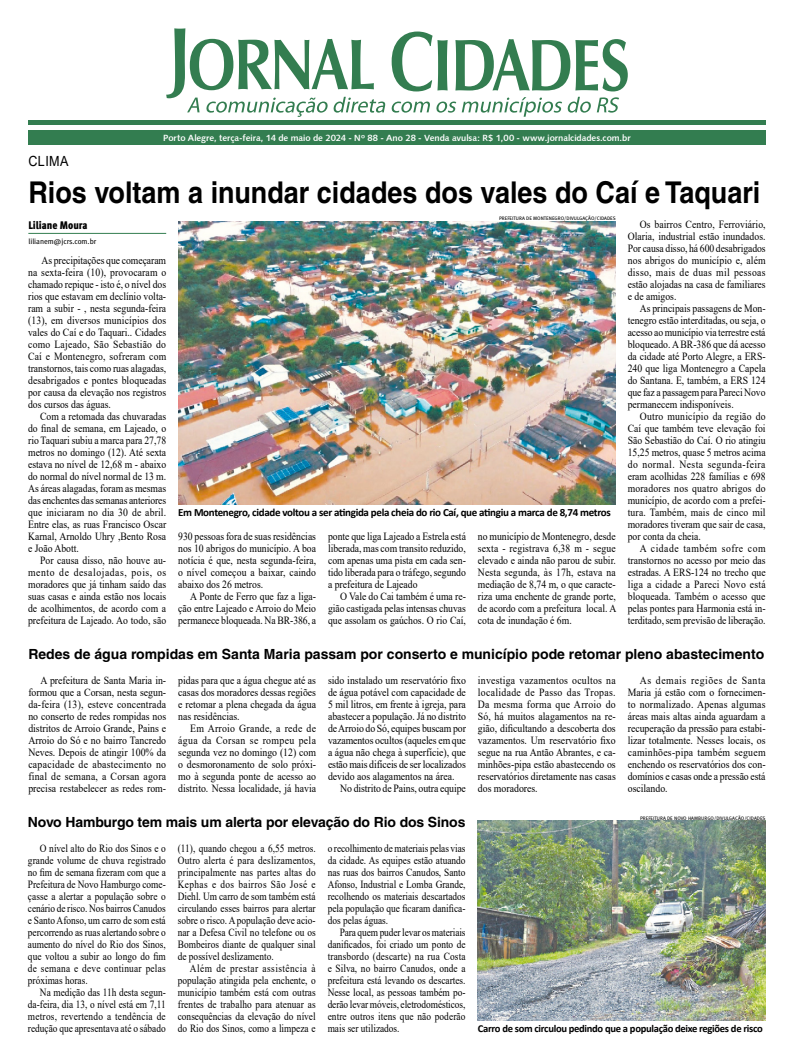
<style>
.page{position:relative;width:794px;height:1063px;background:#fff}
.page>*{position:absolute;margin:0;border:0;box-sizing:border-box;transform-origin:0 0}
.tit_ABRE{font:700 30px "Helvetica";color:#000;scale:.9 1}
.tit_secundário{font:700 14px "Helvetica";color:#000}
.cartola{font:14px "Arial";letter-spacing:.035em;color:#000;scale:.9 1}
.texto_CIDADES{font:11px/12px "Times New Roman";color:#000;text-align:justify;scale:.88 1}
.texto_CIDADES-2{font:11px/12px "Times New Roman";color:#000;text-align:justify;scale:.85 1}
.texto_CIDADES-3{font:11px/12px "Times New Roman";color:#000;text-align:justify;scale:.89 1}
.Legenda{font:700 11px "Calibri";letter-spacing:-.03em;color:#000}
.Assinatura{font:11px "Meta Cond Black LF";color:#000}
.Legenda-2{font:700 10.6px "Calibri";letter-spacing:-.03em;color:#000}
.t1{font:9px "Humanist 531 BT Bold A";letter-spacing:-.005em;color:#fff}
.E-mail{font:7.7px "Meta Cond Book LF";color:#000;scale:1.11 1}
.Crédito{font:5px "Meta Book Caps";color:#000}
</style>
<div class="page">
<div style="left:28px;top:130px;width:737px;height:14px;background:#337d50"></div>
<hr style="left:28px;top:120px;width:737px;height:4px;background:#337d50">
<svg style="left:455px;top:39px;width:173px;height:52px"></svg>
<svg style="left:392px;top:32px;width:55px;height:59px"></svg>
<svg style="left:166px;top:28px;width:219px;height:89px"></svg>
<svg style="left:391px;top:102px;width:39px;height:11px"></svg>
<svg style="left:436px;top:102px;width:20px;height:11px"></svg>
<svg style="left:462px;top:97px;width:129px;height:20px"></svg>
<svg style="left:597px;top:97px;width:22px;height:16px"></svg>
<img style="left:478px;top:821px;width:287px;height:199px">
<img style="left:178px;top:221px;width:438px;height:283px">
<hr style="left:28px;top:233px;width:138px;height:1px;background:#337d50">
<p class="t1" style="left:163px;top:132px;width:469px">Porto Alegre, terça-feira, 14 de maio de 2024 - Nº 88 - Ano 28 - Venda avulsa: R$ 1,00 - www.jornalcidades.com.br</p>
<p class="cartola" style="left:28px;top:152px;width:46px">CLIMA</p>
<p class="tit_ABRE" style="left:28px;top:175px;width:815px">Rios voltam a inundar cidades dos vales do Caí e Taquari</p>
<p class="Assinatura" style="left:28px;top:218px;width:61px">Liliane Moura</p>
<p class="E-mail" style="left:28px;top:237px;width:63px">lilianem@jcrs.com.br</p>
<p class="texto_CIDADES" style="left:28px;top:254px;width:158px;text-indent:13px">As precipitações que começaram na sexta-feira (10), provocaram o chamado repique - isto é, o nível dos rios que estavam em declínio volta&shy;ram a subir - , nesta segunda-feira (13), em diversos municípios dos vales do Caí e do Taquari.. Cidades como Lajeado, São Sebastião do Caí e Montenegro, sofreram com transtornos, tais como ruas alagadas, desabrigados e pontes bloqueadas por causa da elevação nos registros dos cursos das águas.</p>
<p class="texto_CIDADES" style="left:28px;top:410px;width:158px;text-indent:12px">Com a retomada das chuvaradas do final de semana, em Lajeado, o rio Taquari subiu a marca para 27,78 metros no domingo (12). Até sexta estava no nível de 12,68 m - abaixo do normal do nível normal de 13 m.<br>As áreas alagadas, foram as mesmas das enchentes das semanas anteriores que iniciaram no dia 30 de abril.<br>Entre elas, as ruas Francisco Oscar Karnal, Arnoldo Uhry ,Bento Rosa e João Abott.</p>
<p class="texto_CIDADES" style="left:28px;top:554px;width:158px;text-indent:12px">Por causa disso, não houve au&shy;mento de desalojadas, pois, os moradores que já tinham saído das suas casas e ainda estão nos locais de acolhimentos, de acordo com a prefeitura de Lajeado. Ao todo, são</p>
<p class="Crédito" style="left:499px;top:216px;width:118px">PREFEITURA DE MONTENEGRO/DIVULGAÇÃO/CIDADES</p>
<p class="Legenda" style="left:178px;top:505px;width:434px">Em Montenegro, cidade voltou a ser atingida pela cheia do rio Caí, que atingiu a marca de 8,74 metros</p>
<p class="texto_CIDADES" style="left:178px;top:530px;width:158px">930 pessoas fora de suas residências nos 10 abrigos do município. A boa notícia é que, nesta segunda-feira, o nível começou a baixar, caindo abaixo dos 26 metros.</p>
<p class="texto_CIDADES" style="left:178px;top:590px;width:158px;text-indent:12px">A Ponte de Ferro que faz a liga&shy;ção entre Lajeado e Arroio do Meio permanece bloqueada. Na BR-386, a</p>
<p class="texto_CIDADES" style="left:328px;top:530px;width:158px">ponte que liga Lajeado a Estrela está liberada, mas com transito reduzido, com apenas uma pista em cada sen&shy;tido liberada para o tráfego, segundo a prefeitura de Lajeado</p>
<p class="texto_CIDADES" style="left:328px;top:590px;width:158px;text-indent:12px">O Vale do Cai também é uma re&shy;gião castigada pelas intensas chuvas que assolam os gaúchos. O rio Caí,</p>
<p class="texto_CIDADES" style="left:478px;top:530px;width:159px">no município de Montenegro, desde sexta - registrava 6,38 m - segue elevado e ainda não parou de subir.<br>Nesta segunda, às 17h, estava na mediação de 8,74 m, o que caracte&shy;riza uma enchente de grande porte, de acordo com a prefeitura local. A cota de inundação é 6m.</p>
<p class="texto_CIDADES" style="left:628px;top:218px;width:158px;text-indent:12px">Os bairros Centro, Ferroviário, Olaria, industrial estão inundados.<br>Por causa disso, há 600 desabrigados nos abrigos do município e, além disso, mais de duas mil pessoas estão alojadas na casa de familiares e de amigos.</p>
<p class="texto_CIDADES" style="left:628px;top:302px;width:158px;text-indent:12px">As principais passagens de Mon&shy;tenegro estão interditadas, ou seja, o acesso ao município via terrestre está bloqueado. A BR-386 que dá acesso da cidade até Porto Alegre, a ERS-240 que liga Montenegro a Capela do Santana. E, também, a ERS 124 que faz a passagem para Pareci Novo permanecem indisponíveis.</p>
<p class="texto_CIDADES" style="left:628px;top:410px;width:158px;text-indent:12px">Outro município da região do Caí que também teve elevação foi São Sebastião do Caí. O rio atingiu 15,25 metros, quase 5 metros acima do normal. Nesta segunda-feira eram acolhidas 228 famílias e 698 moradores nos quatro abrigos do município, de acordo com a prefei&shy;tura. Também, mais de cinco mil moradores tiveram que sair de casa, por conta da cheia.</p>
<p class="texto_CIDADES" style="left:628px;top:542px;width:158px;text-indent:12px">A cidade também sofre com transtornos no acesso por meio das estradas. A ERS-124 no trecho que liga a cidade a Pareci Novo está bloqueada. Também o acesso que pelas pontes para Harmonia está in&shy;terditado, sem previsão de liberação.</p>
<p class="tit_secundário" style="left:28px;top:646px;width:737px">Redes de água rompidas em Santa Maria passam por conserto e município pode retomar pleno abastecimento</p>
<p class="texto_CIDADES-3" style="left:28px;top:674px;width:156px;text-indent:12px">A prefeitura de Santa Maria in&shy;formou que a Corsan, nesta segun&shy;da-feira (13), esteve concentrada no conserto de redes rompidas nos distritos de Arroio Grande, Pains e Arroio do Só e no bairro Tancredo Neves. Depois de atingir 100% da capacidade de abastecimento no final de semana, a Corsan agora precisa restabelecer as redes rom-</p>
<p class="texto_CIDADES-3" style="left:178px;top:674px;width:156px">pidas para que a água chegue até as casas dos moradores dessas regiões e retomar a plena chegada da água nas residências.</p>
<p class="texto_CIDADES-3" style="left:328px;top:674px;width:156px">sido instalado um reservatório fixo de água potável com capacidade de 5 mil litros, em frente à igreja, para abastecer a população. Já no distrito de Arroio do Só, equipes buscam por vazamentos ocultos (aqueles em que a água não chega à superfície), que estão mais difíceis de ser localizados devido aos alagamentos na área.</p>
<p class="texto_CIDADES-3" style="left:340px;top:782px;width:143px">No distrito de Pains, outra equipe</p>
<p class="texto_CIDADES-3" style="left:478px;top:674px;width:156px">investiga vazamentos ocultos na localidade de Passo das Tropas.<br>Da mesma forma que Arroio do Só, há muitos alagamentos na re&shy;gião, dificultando a descoberta dos vazamentos. Um reservatório fixo segue na rua Antão Abrantes, e ca&shy;minhões-pipa estão abastecendo os reservatórios diretamente nas casas dos moradores.</p>
<p class="texto_CIDADES-3" style="left:628px;top:674px;width:156px;text-indent:12px">As demais regiões de Santa Maria já estão com o fornecimen&shy;to normalizado. Apenas algumas áreas mais altas ainda aguardam a recuperação da pressão para estabi&shy;lizar totalmente. Nesses locais, os caminhões-pipa também seguem enchendo os reservatórios dos con&shy;domínios e casas onde a pressão está oscilando.</p>
<p class="texto_CIDADES-3" style="left:178px;top:722px;width:156px;text-indent:12px">Em Arroio Grande, a rede de água da Corsan se rompeu pela segunda vez no domingo (12) com o desmoronamento de solo próxi&shy;mo à segunda ponte de acesso ao distrito. Nessa localidade, já havia</p>
<p class="tit_secundário" style="left:28px;top:814px;width:439px">Novo Hamburgo tem mais um alerta por elevação do Rio dos Sinos</p>
<p class="texto_CIDADES-2" style="left:28px;top:842px;width:164px;text-indent:12px">O nível alto do Rio dos Sinos e o grande volume de chuva registrado no fim de semana fizeram com que a Prefeitura de Novo Hamburgo come&shy;çasse a alertar a população sobre o cenário de risco. Nos bairros Canudos e Santo Afonso, um carro de som está percorrendo as ruas alertando sobre o aumento do nível do Rio dos Sinos, que voltou a subir ao longo do fim de semana e deve continuar pelas próximas horas.</p>
<p class="texto_CIDADES-2" style="left:28px;top:986px;width:164px;text-indent:12px">Na medição das 11h desta segun&shy;da-feira, dia 13, o nível está em 7,11 metros, revertendo a tendência de redução que apresentava até o sábado</p>
<p class="texto_CIDADES-2" style="left:178px;top:842px;width:164px">(11), quando chegou a 6,55 metros.<br>Outro alerta é para deslizamentos, principalmente nas partes altas do Kephas e dos bairros São José e Diehl. Um carro de som também está circulando esses bairros para alertar sobre o risco. A população deve acio&shy;nar a Defesa Civil no telefone ou os Bombeiros diante de qualquer sinal de possível deslizamento.</p>
<p class="texto_CIDADES-2" style="left:178px;top:962px;width:164px;text-indent:12px">Além de prestar assistência à população atingida pela enchente, o município também está com outras frentes de trabalho para atenuar as consequências da elevação do nível do Rio dos Sinos, como a limpeza e</p>
<p class="texto_CIDADES-2" style="left:328px;top:842px;width:164px">o recolhimento de materiais pelas vias da cidade. As equipes estão atuando nas ruas dos bairros Canudos, Santo Afonso, Industrial e Lomba Grande, recolhendo os materiais descartados pela população que ficaram danifica&shy;dos pelas águas.</p>
<p class="texto_CIDADES-2" style="left:328px;top:926px;width:164px;text-indent:12px">Para quem puder levar os materiais danificados, foi criado um ponto de transbordo (descarte) na rua Costa e Silva, no bairro Canudos, onde a prefeitura está levando os descartes.<br>Nesse local, as pessoas também po&shy;derão levar móveis, eletrodomésticos, entre outros itens que não poderão mais ser utilizados.</p>
<p class="Crédito" style="left:640px;top:816px;width:127px">PREFEITURA DE NOVO HAMBURGO/DIVULGAÇÃO/CIDADES</p>
<p class="Legenda-2" style="left:478px;top:1021px;width:286px">Carro de som circulou pedindo que a população deixe regiões de risco</p>
</div>
